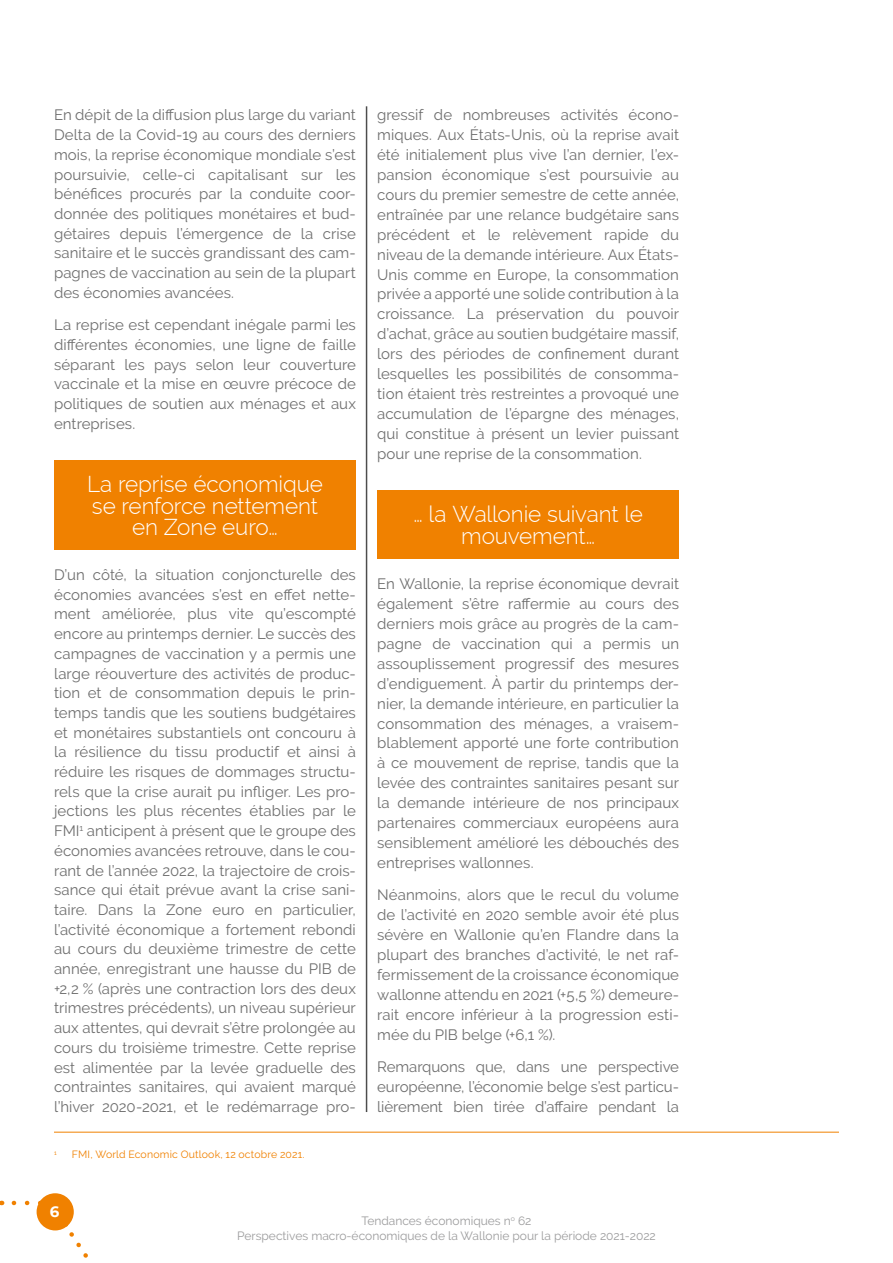
<style>
.page{position:relative;width:893px;height:1263px;background:#fff}
.page>*{position:absolute;margin:0;border:0;box-sizing:border-box;transform-origin:0 0}
.t1{font:300 22.5px/21.1px "Raleway";letter-spacing:-.005em;color:#fff;text-align:center}
.t2{font:15px/19.6px "Raleway";letter-spacing:.005em;color:#6e6e6e;text-align:justify}
.t3{font:700 15px "Montserrat";color:#fff}
.t4{font:12px/14.4px "Raleway";color:#9c9c9d;text-align:center}
.t5{font:10.5px "Raleway";letter-spacing:.015em;color:#f08100}
.t6{font:6.15px "Raleway";color:#f08100}
</style>
<div class="page">
<svg style="left:63px;top:1222px;width:25px;height:36px"></svg>
<svg style="left:11px;top:1201px;width:16px;height:4px"></svg>
<div style="left:37px;top:1193px;width:37px;height:37px;background:#f08100;border-radius:50%"></div>
<hr style="left:54px;top:1132px;width:785px;height:1px;background:#f08100">
<hr style="left:366px;top:106px;width:1px;height:1006px;background:#000">
<div style="left:54px;top:461px;width:302px;height:89px;background:#f08100"></div>
<div style="left:377px;top:491px;width:302px;height:68px;background:#f08100"></div>
<p class="t2" style="left:54px;top:105px;width:303px">En dépit de la diffusion plus large du variant Delta de la Covid-19 au cours des derniers mois, la reprise économique mondiale s’est poursuivie, celle-ci capitalisant sur les bénéfices procurés par la conduite coor&shy;donnée des politiques monétaires et bud&shy;gétaires depuis l’émergence de la crise sanitaire et le succès grandissant des cam&shy;pagnes de vaccination au sein de la plupart des économies avancées.</p>
<p class="t2" style="left:54px;top:315px;width:303px">La reprise est cependant inégale parmi les différentes économies, une ligne de faille séparant les pays selon leur couverture vaccinale et la mise en œuvre précoce de politiques de soutien aux ménages et aux entreprises.</p>
<h1 class="t1" style="left:87px;top:474px;width:237px">La reprise économique se renforce nettement en Zone euro…</h1>
<p class="t2" style="left:54px;top:565px;width:303px">D’un côté, la situation conjoncturelle des économies avancées s’est en effet nette&shy;ment améliorée, plus vite qu’escompté encore au printemps dernier. Le succès des campagnes de vaccination y a permis une large réouverture des activités de produc&shy;tion et de consommation depuis le prin&shy;temps tandis que les soutiens budgétaires et monétaires substantiels ont concouru à la résilience du tissu productif et ainsi à réduire les risques de dommages structu&shy;rels que la crise aurait pu infliger. Les pro&shy;jections les plus récentes établies par le FMI<sup>1</sup> anticipent à présent que le groupe des économies avancées retrouve, dans le cou&shy;rant de l’année 2022, la trajectoire de crois&shy;sance qui était prévue avant la crise sani&shy;taire. Dans la Zone euro en particulier, l’activité économique a fortement rebondi au cours du deuxième trimestre de cette année, enregistrant une hausse du PIB de +2,2 % (après une contraction lors des deux trimestres précédents), un niveau supérieur aux attentes, qui devrait s’être prolongée au cours du troisième trimestre. Cette reprise est alimentée par la levée graduelle des contraintes sanitaires, qui avaient marqué l’hiver 2020-2021, et le redémarrage pro-</p>
<p class="t6" style="left:54px;top:1149px;width:4px">1</p>
<p class="t5" style="left:72px;top:1148px;width:234px">FMI, World Economic Outlook, 12 octobre 2021.</p>
<p class="t2" style="left:377px;top:105px;width:303px">gressif de nombreuses activités écono&shy;miques. Aux États-Unis, où la reprise avait été initialement plus vive l’an dernier, l’ex&shy;pansion économique s’est poursuivie au cours du premier semestre de cette année, entraînée par une relance budgétaire sans précédent et le relèvement rapide du niveau de la demande intérieure. Aux États-Unis comme en Europe, la consommation privée a apporté une solide contribution à la croissance. La préservation du pouvoir d’achat, grâce au soutien budgétaire massif, lors des périodes de confinement durant lesquelles les possibilités de consomma&shy;tion étaient très restreintes a provoqué une accumulation de l’épargne des ménages, qui constitue à présent un levier puissant pour une reprise de la consommation.</p>
<h1 class="t1" style="left:413px;top:504px;width:231px">… la Wallonie suivant le mouvement…</h1>
<p class="t2" style="left:377px;top:574px;width:303px">En Wallonie, la reprise économique devrait également s’être raffermie au cours des derniers mois grâce au progrès de la cam&shy;pagne de vaccination qui a permis un assouplissement progressif des mesures d’endiguement. À partir du printemps der&shy;nier, la demande intérieure, en particulier la consommation des ménages, a vraisem&shy;blablement apporté une forte contribution à ce mouvement de reprise, tandis que la levée des contraintes sanitaires pesant sur la demande intérieure de nos principaux partenaires commerciaux européens aura sensiblement amélioré les débouchés des entreprises wallonnes.</p>
<p class="t2" style="left:377px;top:885px;width:303px">Néanmoins, alors que le recul du volume de l’activité en 2020 semble avoir été plus sévère en Wallonie qu’en Flandre dans la plupart des branches d’activité, le net raf&shy;fermissement de la croissance économique wallonne attendu en 2021 (+5,5 %) demeure&shy;rait encore inférieur à la progression esti&shy;mée du PIB belge (+6,1 %).</p>
<p class="t2" style="left:377px;top:1057px;width:303px">Remarquons que, dans une perspective européenne, l’économie belge s’est particu&shy;lièrement bien tirée d’affaire pendant la</p>
<p class="t3" style="left:50px;top:1201px;width:11px">6</p>
<p class="t4" style="left:237px;top:1214px;width:420px">Tendances économiques n<sup>o</sup> 62<br>Perspectives macro-économiques de la Wallonie pour la période 2021-2022</p>
</div>
